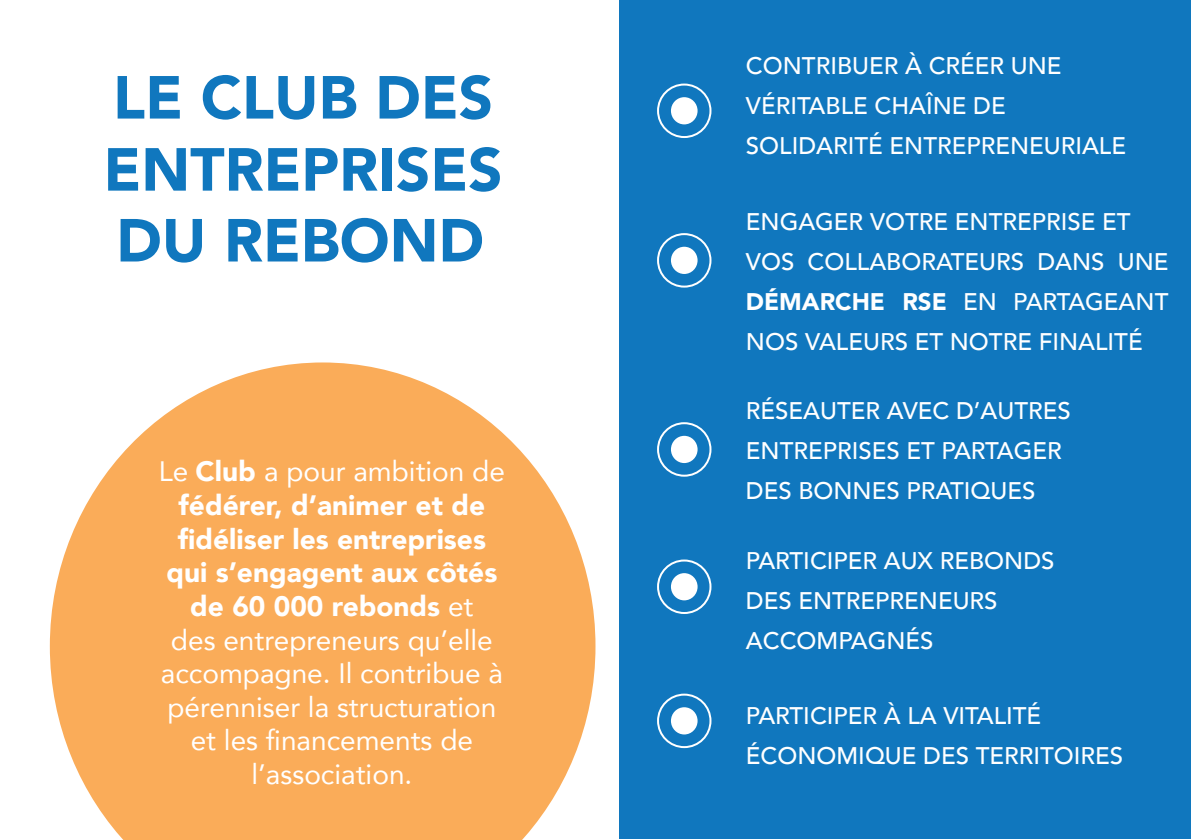
<style>
.page{position:relative;width:1191px;height:840px;background:#fff}
.page>*{position:absolute;margin:0;border:0;box-sizing:border-box;transform-origin:0 0}
.t1{font:900 60px "Avenir";color:#1077be}
.t2{font:28px/33.6px "Avenir";color:#fff;text-align:center}
.t3{font:500 24px/40px "Avenir";color:#fff;text-align:justify}
.s1{font-weight:900}
</style>
<div class="page">
<div style="left:619px;top:0;width:572px;height:838px;background:#1077be"></div>
<svg style="left:50px;top:362px;width:545px;height:477px;fill:#faac59"></svg>
<div style="left:671px;top:97px;width:26px;height:27px;background:#fff;border-radius:50%"></div>
<div style="left:657px;top:83px;width:54px;height:55px;border:2px solid #fff;border-radius:50%"></div>
<div style="left:671px;top:246px;width:26px;height:28px;background:#fff;border-radius:50%"></div>
<div style="left:657px;top:233px;width:54px;height:54px;border:2px solid #fff;border-radius:50%"></div>
<div style="left:671px;top:435px;width:26px;height:28px;background:#fff;border-radius:50%"></div>
<div style="left:657px;top:422px;width:54px;height:54px;border:2px solid #fff;border-radius:50%"></div>
<div style="left:671px;top:573px;width:26px;height:27px;background:#fff;border-radius:50%"></div>
<div style="left:657px;top:559px;width:54px;height:54px;border:2px solid #fff;border-radius:50%"></div>
<div style="left:671px;top:706px;width:26px;height:28px;background:#fff;border-radius:50%"></div>
<div style="left:657px;top:693px;width:54px;height:54px;border:2px solid #fff;border-radius:50%"></div>
<p class="t3" style="left:746px;top:44px;width:317px">CONTRIBUER À CRÉER UNE</p>
<p class="t3" style="left:746px;top:84px;width:261px">VÉRITABLE CHAÎNE DE</p>
<p class="t3" style="left:746px;top:124px;width:382px">SOLIDARITÉ ENTREPRENEURIALE</p>
<p class="t1" style="left:113px;top:46px;width:381px">LE CLUB DES</p>
<p class="t1" style="left:103px;top:118px;width:400px">ENTREPRISES</p>
<p class="t1" style="left:116px;top:189px;width:369px">DU REBOND</p>
<p class="t3" style="left:746px;top:200px;width:386px">ENGAGER VOTRE ENTREPRISE ET</p>
<p class="t3" style="left:746px;top:240px;width:424px">VOS COLLABORATEURS DANS UNE <span class="s1">DÉMARCHE RSE</span> EN PARTAGEANT NOS VALEURS ET NOTRE FINALITÉ</p>
<p class="t2" style="left:159px;top:453px;width:348px">Le <span class="s1">Club</span> a pour ambition de</p>
<p class="t2" style="left:161px;top:487px;width:343px"><span class="s1">fédérer, d’animer et de fidéliser les entreprises qui s’engagent aux côtés de 60 000 rebonds</span> et<br>des entrepreneurs qu’elle accompagne. Il contribue à pérenniser la structuration et les financements de l’association.</p>
<p class="t3" style="left:746px;top:389px;width:326px">RÉSEAUTER AVEC D’AUTRES</p>
<p class="t3" style="left:746px;top:429px;width:317px">ENTREPRISES ET PARTAGER</p>
<p class="t3" style="left:746px;top:469px;width:291px">DES BONNES PRATIQUES</p>
<p class="t3" style="left:746px;top:538px;width:310px">PARTICIPER AUX REBONDS</p>
<p class="t3" style="left:746px;top:578px;width:253px">DES ENTREPRENEURS</p>
<p class="t3" style="left:746px;top:618px;width:189px">ACCOMPAGNÉS</p>
<p class="t3" style="left:746px;top:693px;width:297px">PARTICIPER À LA VITALITÉ</p>
<p class="t3" style="left:746px;top:733px;width:379px">ÉCONOMIQUE DES TERRITOIRES</p>
</div>
